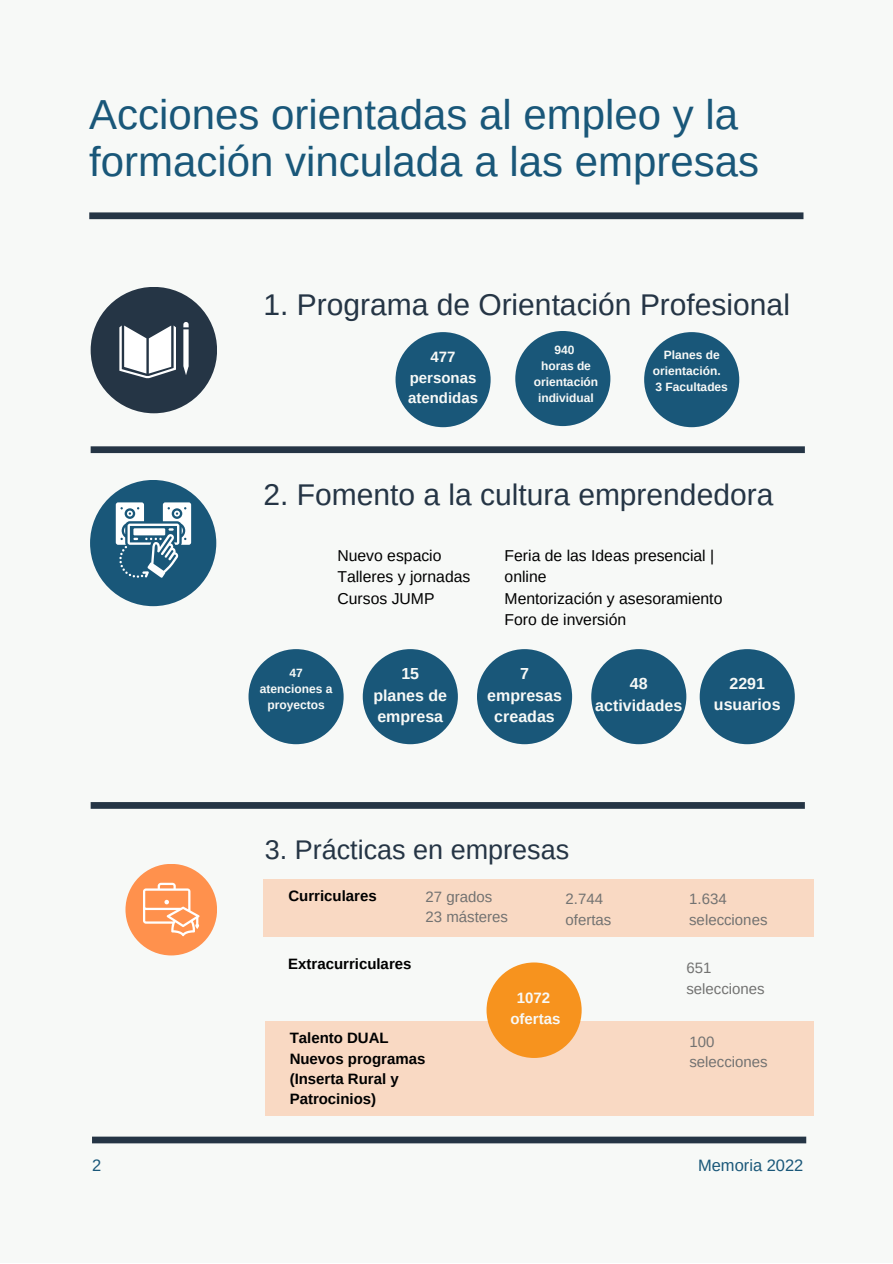
<style>
.page{position:relative;width:893px;height:1264px;background:#fff}
.page>*{position:absolute;margin:0;border:0;box-sizing:border-box;transform-origin:0 0}
.t1{font:42px/47.2px "Arimo";color:#195779}
.t2{font:30px "Arimo";color:#253545}
.t3{font:27px "Arimo";color:#253545}
.t4{font:16.5px "Arimo";color:#195779}
.t5{font:700 16.05px/21.3px "Arimo";color:#f7f9f7}
.t6{font:15.75px/21.3px "Arimo";color:#000}
.t7{font:700 15px/20.2px "Arimo";color:#000}
.t8{font:15px/20.2px "Arimo";color:#727271}
.t9{font:700 15px/20.2px "Arimo";color:#f7f9f7;text-align:center}
.t10{font:700 12px/16px "Arimo";color:#f7f9f7;text-align:center}
</style>
<div class="page">
<div style="left:0;top:0;width:892px;height:1262px;background:#f7f9f7"></div>
<div style="left:89px;top:212px;width:714px;height:7px;background:#253545"></div>
<div style="left:92px;top:1136px;width:714px;height:7px;background:#253545"></div>
<div style="left:91px;top:802px;width:713px;height:6px;background:#253545"></div>
<div style="left:91px;top:446px;width:713px;height:7px;background:#253545"></div>
<div style="left:91px;top:287px;width:126px;height:126px;background:#253545;border-radius:50%"></div>
<svg style="left:119px;top:322px;width:70px;height:56px"></svg>
<div style="left:90px;top:480px;width:126px;height:126px;background:#195779;border-radius:50%"></div>
<svg style="left:116px;top:502px;width:75px;height:75px"></svg>
<div style="left:591px;top:649px;width:95px;height:95px;background:#195779;border-radius:50%"></div>
<div style="left:699px;top:649px;width:95px;height:95px;background:#195779;border-radius:50%"></div>
<div style="left:248px;top:649px;width:95px;height:95px;background:#195779;border-radius:50%"></div>
<div style="left:363px;top:649px;width:95px;height:95px;background:#195779;border-radius:50%"></div>
<div style="left:477px;top:649px;width:95px;height:95px;background:#195779;border-radius:50%"></div>
<div style="left:125px;top:863px;width:92px;height:92px;background:#ff914d;border-radius:50%"></div>
<svg style="left:143px;top:882px;width:56px;height:54px"></svg>
<div style="left:263px;top:878px;width:550px;height:58px;background:#f9d9c3"></div>
<div style="left:265px;top:1021px;width:548px;height:94px;background:#f9d9c3"></div>
<div style="left:486px;top:962px;width:95px;height:95px;background:#f7931e;border-radius:50%"></div>
<div style="left:395px;top:332px;width:95px;height:95px;background:#195779;border-radius:50%"></div>
<div style="left:515px;top:331px;width:95px;height:95px;background:#195779;border-radius:50%"></div>
<div style="left:644px;top:332px;width:95px;height:95px;background:#195779;border-radius:50%"></div>
<p class="t1" style="left:89px;top:91px;width:671px">Acciones orientadas al empleo y la formación vinculada a las empresas</p>
<p class="t2" style="left:263px;top:288px;width:528px">1. Programa de Orientación Profesional</p>
<p class="t9" style="left:408px;top:347px;width:71px">477 personas atendidas</p>
<p class="t10" style="left:554px;top:341px;width:21px">940</p>
<p class="t10" style="left:533px;top:357px;width:66px">horas de orientación individual</p>
<p class="t10" style="left:653px;top:347px;width:77px">Planes de orientación.<br>3 Facultades</p>
<p class="t2" style="left:263px;top:477px;width:511px">2. Fomento a la cultura emprendedora</p>
<p class="t6" style="left:337px;top:545px;width:106px">Nuevo espacio</p>
<p class="t6" style="left:337px;top:566px;width:134px">Talleres y jornadas</p>
<p class="t6" style="left:337px;top:587px;width:99px">Cursos JUMP</p>
<p class="t10" style="left:289px;top:665px;width:15px">47</p>
<p class="t10" style="left:260px;top:680px;width:74px">atenciones a proyectos</p>
<p class="t5" style="left:401px;top:663px;width:19px">15</p>
<p class="t5" style="left:373px;top:684px;width:75px">planes de empresa</p>
<p class="t6" style="left:504px;top:545px;width:211px">Feria de las Ideas presencial | online</p>
<p class="t6" style="left:504px;top:587px;width:219px">Mentorización y asesoramiento</p>
<p class="t6" style="left:504px;top:609px;width:123px">Foro de inversión</p>
<p class="t5" style="left:487px;top:663px;width:76px;text-align:center">7 empresas creadas</p>
<p class="t5" style="left:630px;top:673px;width:19px">48</p>
<p class="t5" style="left:595px;top:694px;width:89px">actividades</p>
<p class="t5" style="left:729px;top:672px;width:37px">2291</p>
<p class="t5" style="left:713px;top:694px;width:68px">usuarios</p>
<p class="t3" style="left:265px;top:834px;width:306px">3. Prácticas en empresas</p>
<p class="t7" style="left:288px;top:885px;width:90px">Curriculares</p>
<p class="t8" style="left:565px;top:889px;width:47px">2.744 ofertas</p>
<p class="t8" style="left:425px;top:886px;width:68px">27 grados</p>
<p class="t8" style="left:425px;top:906px;width:84px">23 másteres</p>
<p class="t8" style="left:689px;top:889px;width:80px">1.634 selecciones</p>
<p class="t7" style="left:288px;top:953px;width:125px">Extracurriculares</p>
<p class="t8" style="left:686px;top:958px;width:80px">651 selecciones</p>
<p class="t7" style="left:289px;top:1028px;width:101px">Talento DUAL</p>
<p class="t7" style="left:289px;top:1048px;width:137px">Nuevos programas (Inserta Rural y<br>Patrocinios)</p>
<p class="t9" style="left:516px;top:988px;width:35px">1072</p>
<p class="t9" style="left:510px;top:1008px;width:51px">ofertas</p>
<p class="t8" style="left:689px;top:1031px;width:80px">100 selecciones</p>
<p class="t4" style="left:92px;top:1155px;width:11px">2</p>
<p class="t4" style="left:698px;top:1155px;width:107px">Memoria 2022</p>
</div>
